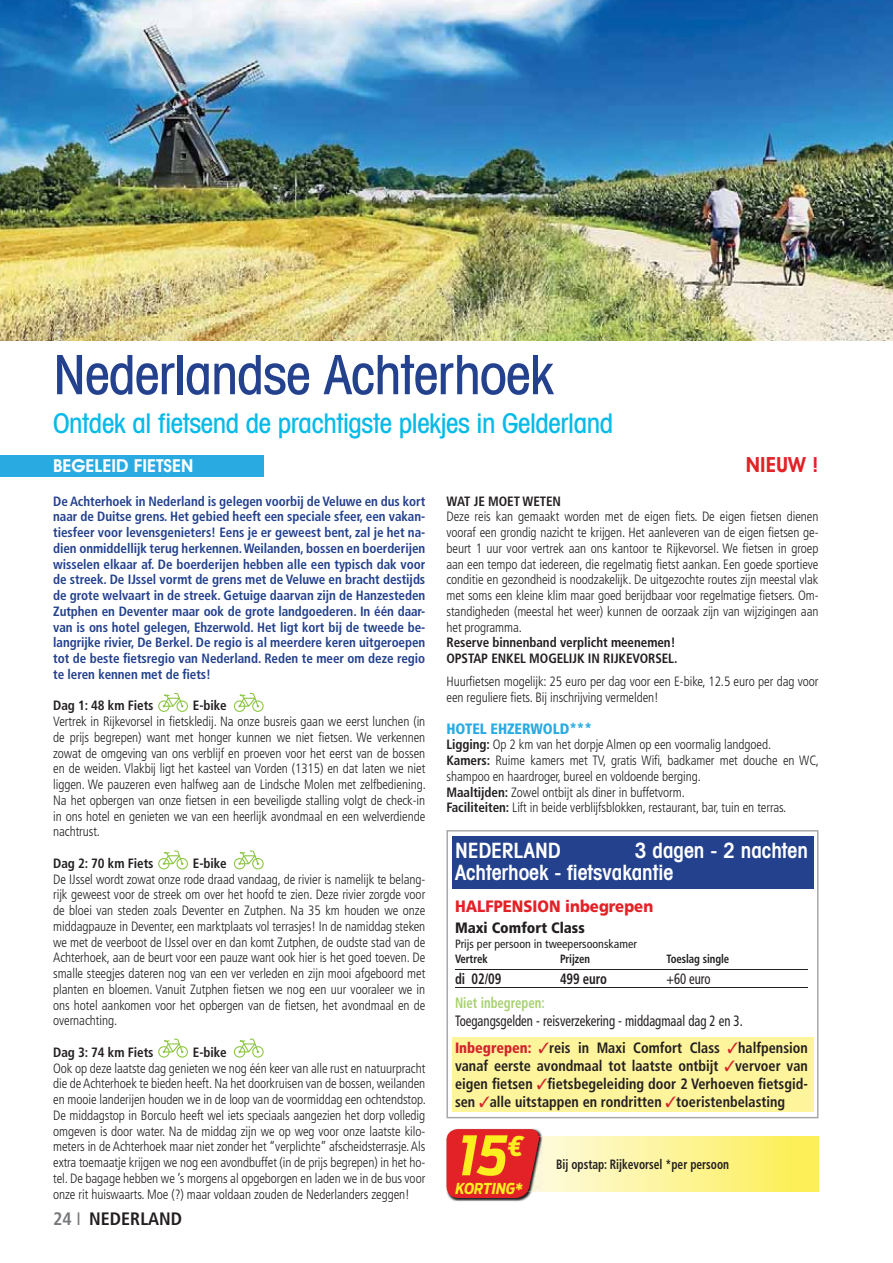
<style>
.page{position:relative;width:893px;height:1263px;background:#fff}
.page>*{position:absolute;margin:0;border:0;box-sizing:border-box;transform-origin:0 0}
.t1{font:500 condensed 54px "Avant Garde IT Cby BT";letter-spacing:-.015em;color:#23418d}
.t2{font:italic 700 condensed 54px "Ford Antenna";color:#fcee21}
.t3{font:500 condensed 27px "Avant Garde IT Cby BT";letter-spacing:-.015em;color:#06bae8}
.t4{font:600 condensed 21px/22.5px "Avant Garde IT Cby BT";color:#fff}
.t5{font:600 21px "Avant Garde IT Cby BT";color:#e22227}
.t6{font:600 18px "Avant Garde IT Cby BT";color:#fff}
.t7{font:700 condensed 18px "Frutiger LT Std";color:#231f20}
.t8{font:900 16.5px "Frutiger LT Std";color:#e22227;scale:.9 1}
.t9{font:700 condensed 15px/18px "Frutiger LT Std";color:#231f20;text-align:justify;scale:.95 1}
.t10{font:condensed 15px/27px "Frutiger LT Std";color:#231f20;scale:.85 1}
.t11{font:900 condensed 15px "Frutiger LT Std";letter-spacing:-.005em;color:#29abe2}
.t12{font:900 condensed 15px "Frutiger LT Std";color:#231f20}
.t13{font:700 condensed 15px "Frutiger LT Std";color:#a7d16f;scale:.85 1}
.t14{font:700 condensed 15px "Frutiger LT Std";color:#231f20;scale:.85 1}
.t15{font:italic 700 condensed 15px "Ford Antenna";color:#fcee21}
.t16{font:300 condensed 13.5px/15.8px "Frutiger LT Std";letter-spacing:-.005em;color:#231f20;text-align:justify}
.t17{font:700 condensed 13.5px/15.8px "Frutiger LT Std";letter-spacing:-.005em;color:#23418d;text-align:justify}
.t18{font:700 condensed 13.5px/15.8px "Frutiger LT Std";letter-spacing:-.005em;color:#231f20}
.t19{font:700 condensed 13.5px "Frutiger LT Std";letter-spacing:-.005em;color:#231f20;scale:.85 1}
.t20{font:condensed 12px "Frutiger LT Std";color:#231f20}
.t21{font:700 condensed 12px "Frutiger LT Std";letter-spacing:-.005em;color:#231f20;scale:.9 1}
.s1{color:#77787b}
.s2{font-weight:400;color:#77787b}
.s3{font-weight:700}
.s4{font-weight:900;color:#d2232a}
</style>
<div class="page">
<img style="left:0;top:0;width:893px;height:340px">
<svg style="left:446px;top:830px;width:373px;height:288px"></svg>
<div style="left:452px;top:1038px;width:361px;height:74px;background:#fdf49b"></div>
<div style="left:452px;top:836px;width:361px;height:53px;background:#23418d"></div>
<hr style="left:455px;top:969px;width:353px;height:1px;background:#231f20">
<hr style="left:455px;top:987px;width:353px;height:1px;background:#231f20">
<div style="left:543px;top:1136px;width:276px;height:56px;background:linear-gradient(to right,#fefada,#fcee50)"></div>
<img style="left:450px;top:1133px;width:92px;height:68px">
<img style="left:541px;top:1136px;width:2px;height:56px">
<svg style="left:446px;top:1129px;width:95px;height:69px;background:#de3034"></svg>
<svg style="left:158px;top:693px;width:30px;height:19px"></svg>
<svg style="left:234px;top:693px;width:30px;height:19px"></svg>
<svg style="left:158px;top:850px;width:30px;height:19px"></svg>
<svg style="left:234px;top:850px;width:30px;height:19px"></svg>
<svg style="left:158px;top:1039px;width:30px;height:19px"></svg>
<svg style="left:234px;top:1039px;width:30px;height:19px"></svg>
<div style="left:0;top:455px;width:264px;height:21px;background:#29abe2"></div>
<h1 class="t1" style="left:53px;top:348px;width:502px">Nederlandse Achterhoek</h1>
<h2 class="t3" style="left:53px;top:410px;width:561px">Ontdek al fietsend de prachtigste plekjes in Gelderland</h2>
<h3 class="t6" style="left:53px;top:458px;width:142px">BEGELEID FIETSEN</h3>
<h3 class="t5" style="left:746px;top:456px;width:74px">NIEUW !</h3>
<p class="t17" style="left:53px;top:494px;width:374px">De Achterhoek in Nederland is gelegen voorbij de Veluwe en dus kort naar de Duitse grens. Het gebied heeft een speciale sfeer, een vakan&shy;tiesfeer voor levensgenieters! Eens je er geweest bent, zal je het na&shy;dien onmiddellijk terug herkennen. Weilanden, bossen en boerderijen wisselen elkaar af. De boerderijen hebben alle een typisch dak voor de streek. De IJssel vormt de grens met de Veluwe en bracht destijds de grote welvaart in de streek. Getuige daarvan zijn de Hanzesteden Zutphen en Deventer maar ook de grote landgoederen. In één daar&shy;van is ons hotel gelegen, Ehzerwold. Het ligt kort bij de tweede be&shy;langrijke rivier, De Berkel. De regio is al meerdere keren uitgeroepen tot de beste fietsregio van Nederland. Reden te meer om deze regio te leren kennen met de fiets!</p>
<p class="t18" style="left:53px;top:698px;width:102px">Dag 1: 48 km Fiets</p>
<p class="t18" style="left:193px;top:698px;width:35px">E-bike</p>
<p class="t16" style="left:53px;top:714px;width:374px">Vertrek in Rijkevorsel in fietskledij. Na onze busreis gaan we eerst lunchen (in de prijs begrepen) want met honger kunnen we niet fietsen. We verkennen zowat de omgeving van ons verblijf en proeven voor het eerst van de bossen en de weiden. Vlakbij ligt het kasteel van Vorden (1315) en dat laten we niet liggen. We pauzeren even halfweg aan de Lindsche Molen met zelfbediening.<br>Na het opbergen van onze fietsen in een beveiligde stalling volgt de check-in in ons hotel en genieten we van een heerlijk avondmaal en een welverdiende nachtrust.</p>
<p class="t18" style="left:53px;top:856px;width:102px">Dag 2: 70 km Fiets</p>
<p class="t18" style="left:193px;top:856px;width:35px">E-bike</p>
<p class="t16" style="left:53px;top:872px;width:374px">De IJssel wordt zowat onze rode draad vandaag, de rivier is namelijk te belang&shy;rijk geweest voor de streek om over het hoofd te zien. Deze rivier zorgde voor de bloei van steden zoals Deventer en Zutphen. Na 35 km houden we onze middagpauze in Deventer, een marktplaats vol terrasjes! In de namiddag steken we met de veerboot de IJssel over en dan komt Zutphen, de oudste stad van de Achterhoek, aan de beurt voor een pauze want ook hier is het goed toeven. De smalle steegjes dateren nog van een ver verleden en zijn mooi afgeboord met planten en bloemen. Vanuit Zutphen fietsen we nog een uur vooraleer we in ons hotel aankomen voor het opbergen van de fietsen, het avondmaal en de overnachting.</p>
<p class="t18" style="left:53px;top:1045px;width:102px">Dag 3: 74 km Fiets</p>
<p class="t18" style="left:193px;top:1045px;width:35px">E-bike</p>
<p class="t16" style="left:53px;top:1061px;width:374px">Ook op deze laatste dag genieten we nog één keer van alle rust en natuurpracht die de Achterhoek te bieden heeft. Na het doorkruisen van de bossen, weilanden en mooie landerijen houden we in de loop van de voormiddag een ochtendstop.<br>De middagstop in Borculo heeft wel iets speciaals aangezien het dorp volledig omgeven is door water. Na de middag zijn we op weg voor onze laatste kilo&shy;meters in de Achterhoek maar niet zonder het “verplichte” afscheidsterrasje. Als extra toemaatje krijgen we nog een avondbuffet (in de prijs begrepen) in het ho&shy;tel. De bagage hebben we ’s morgens al opgeborgen en laden we in de bus voor onze rit huiswaarts. Moe (?) maar voldaan zouden de Nederlanders zeggen!</p>
<h3 class="t7" style="left:53px;top:1210px;width:131px"><span class="s1">24</span> <span class="s2">I</span> NEDERLAND</h3>
<p class="t18" style="left:446px;top:494px;width:116px">WAT JE MOET WETEN</p>
<p class="t16" style="left:446px;top:509px;width:374px">Deze reis kan gemaakt worden met de eigen fiets. De eigen fietsen dienen vooraf een grondig nazicht te krijgen. Het aanleveren van de eigen fietsen ge&shy;beurt 1 uur voor vertrek aan ons kantoor te Rijkevorsel. We fietsen in groep aan een tempo dat iedereen, die regelmatig fietst aankan. Een goede sportieve conditie en gezondheid is noodzakelijk. De uitgezochte routes zijn meestal vlak met soms een kleine klim maar goed berijdbaar voor regelmatige fietsers. Om&shy;standigheden (meestal het weer) kunnen de oorzaak zijn van wijzigingen aan het programma.</p>
<p class="t18" style="left:446px;top:635px;width:232px">Reserve binnenband verplicht meenemen!<br>OPSTAP ENKEL MOGELIJK IN RIJKEVORSEL.</p>
<p class="t16" style="left:446px;top:674px;width:374px">Huurfietsen mogelijk: 25 euro per dag voor een E-bike, 12.5 euro per dag voor een reguliere fiets. Bij inschrijving vermelden!</p>
<p class="t11" style="left:446px;top:721px;width:147px">HOTEL EHZERWOLD***</p>
<p class="t16" style="left:446px;top:737px;width:374px;text-align:left"><span class="s3">Ligging:</span> Op 2 km van het dorpje Almen op een voormalig landgoed.<br><span class="s3">Kamers:</span> Ruime kamers met TV, gratis Wifi, badkamer met douche en WC, shampoo en haardroger, bureel en voldoende berging.<br><span class="s3">Maaltijden:</span> Zowel ontbijt als diner in buffetvorm.<br><span class="s3">Faciliteiten:</span> Lift in beide verblijfsblokken, restaurant, bar, tuin en terras.</p>
<h3 class="t4" style="left:455px;top:840px;width:107px">NEDERLAND</h3>
<h3 class="t4" style="left:455px;top:840px;width:354px;text-indent:180px">3 dagen - 2 nachten<br>Achterhoek - fietsvakantie</h3>
<p class="t8" style="left:455px;top:898px;width:222px">HALFPENSION inbegrepen</p>
<p class="t12" style="left:455px;top:920px;width:131px">Maxi Comfort Class</p>
<p class="t20" style="left:455px;top:938px;width:183px">Prijs per persoon in tweepersoonskamer</p>
<p class="t21" style="left:455px;top:953px;width:38px">Vertrek</p>
<p class="t21" style="left:560px;top:953px;width:35px">Prijzen</p>
<p class="t21" style="left:666px;top:953px;width:71px">Toeslag single</p>
<p class="t14" style="left:455px;top:971px;width:56px">di 02/09</p>
<p class="t14" style="left:560px;top:971px;width:57px">499 euro</p>
<p class="t10" style="left:666px;top:966px;width:54px">+60 euro</p>
<p class="t13" style="left:455px;top:995px;width:107px">Niet inbegrepen:</p>
<p class="t10" style="left:455px;top:1008px;width:417px">Toegangsgelden - reisverzekering - middagmaal dag 2 en 3.<br><span class="s4">Inbegrepen:</span> <span class="s3">reis in Maxi Comfort Class halfpension</span></p>
<p class="t9" style="left:455px;top:1057px;width:373px">vanaf eerste avondmaal tot laatste ontbijt vervoer van eigen fietsen fietsbegeleiding door 2 Verhoeven fietsgid&shy;sen alle uitstappen en rondritten toeristenbelasting</p>
<h1 class="t2" style="left:459px;top:1125px;width:67px">15<sup>€</sup></h1>
<p class="t15" style="left:456px;top:1180px;width:69px">KORTING*</p>
<p class="t19" style="left:556px;top:1158px;width:205px">Bij opstap: Rijkevorsel *per persoon</p>
</div>
